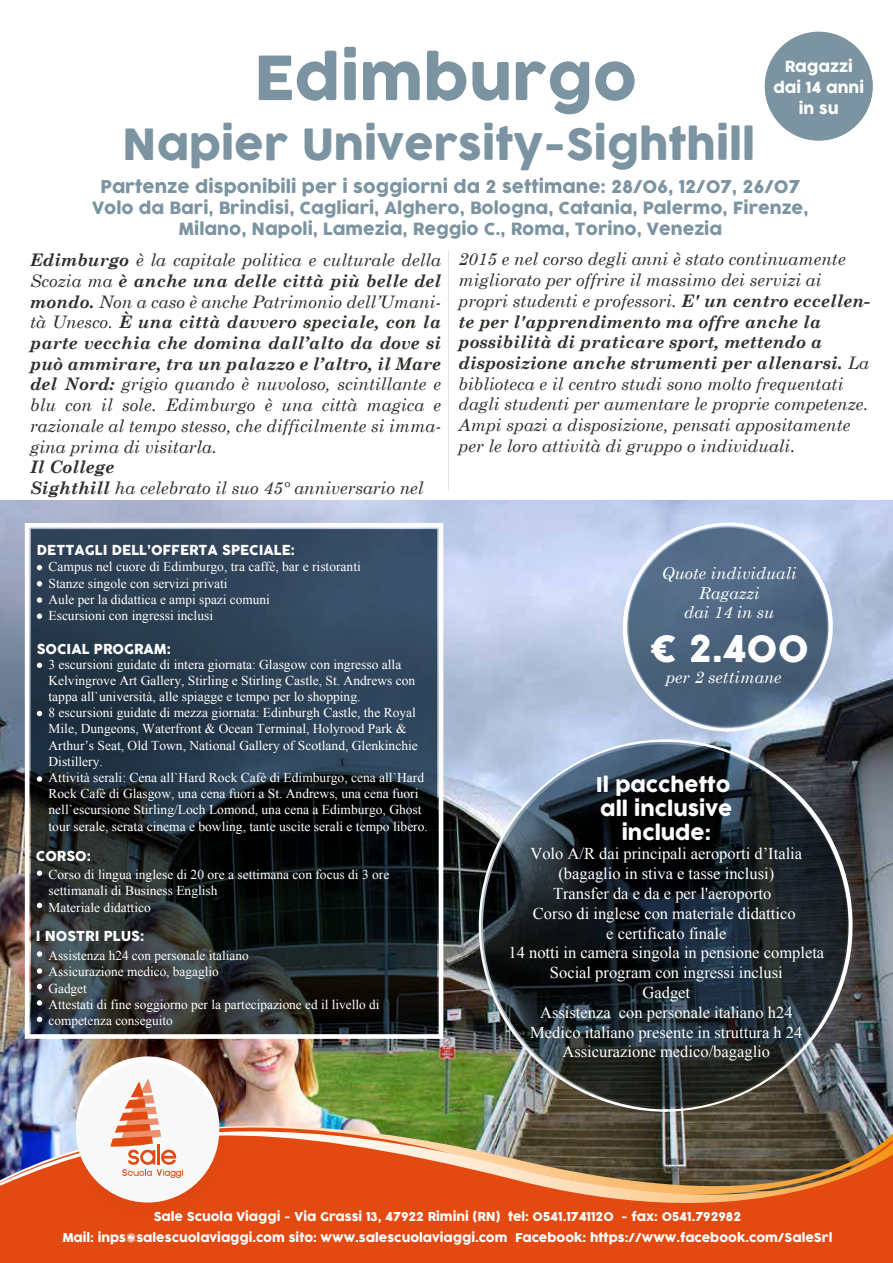
<style>
.page{position:relative;width:893px;height:1263px;background:#fff}
.page>*{position:absolute;margin:0;border:0;box-sizing:border-box;transform-origin:0 0}
.t1{font:60px "COCOGOOSE";color:#7c94a1}
.t2{font:42px "COCOGOOSE";color:#7c94a1}
.t3{font:36px "COCOGOOSE";color:#fdfdfe}
.t4{font:19.95px/23.9px "COCOGOOSE";color:#fdfdfe;text-align:center}
.t5{font:italic 17.25px/20.7px "Century Schoolbook";color:#302d2a}
.t6{font:17.25px "COCOGOOSE";color:#7c94a1}
.t7{font:16.5px/19.8px "Times New Roman";color:#fff;text-align:center}
.t8{font:16.5px/21px "COCOGOOSE";color:#7c94a1;text-align:center}
.t9{font:italic 16.5px/19.8px "Century Schoolbook";color:#fff;text-align:center}
.t10{font:15px/21px "COCOGOOSE";color:#fff;text-align:center}
.t11{font:13.5px/16.2px "Times New Roman";color:#fff}
.t12{font:13.5px "COCOGOOSE";color:#fdfdfe}
.t13{font:12px/21px "COCOGOOSE";color:#fefefe;text-align:center}
.s1{font-weight:700}
</style>
<div class="page">
<img style="left:0;top:501px;width:893px;height:582px">
<img style="left:469px;top:730px;width:393px;height:353px">
<svg style="left:477px;top:738px;width:375px;height:375px"></svg>
<svg style="left:615px;top:518px;width:230px;height:214px"></svg>
<svg style="left:623px;top:523px;width:209px;height:208px;fill:#4e6681"></svg>
<div style="left:620px;top:519px;width:216px;height:216px;border:8px solid #fff;border-radius:50%"></div>
<svg style="left:23px;top:521px;width:422px;height:522px"></svg>
<div style="left:25px;top:523px;width:418px;height:516px;border:5px solid #fff"></div>
<svg style="left:37px;top:565px;width:5px;height:5px"></svg>
<svg style="left:37px;top:581px;width:5px;height:5px"></svg>
<svg style="left:37px;top:597px;width:5px;height:6px"></svg>
<svg style="left:37px;top:613px;width:5px;height:6px"></svg>
<svg style="left:37px;top:870px;width:5px;height:6px"></svg>
<svg style="left:37px;top:903px;width:5px;height:5px"></svg>
<svg style="left:37px;top:951px;width:5px;height:6px"></svg>
<svg style="left:37px;top:968px;width:5px;height:6px"></svg>
<svg style="left:37px;top:984px;width:5px;height:5px"></svg>
<svg style="left:37px;top:1000px;width:5px;height:5px"></svg>
<svg style="left:37px;top:1017px;width:5px;height:5px"></svg>
<svg style="left:37px;top:663px;width:5px;height:5px"></svg>
<svg style="left:37px;top:711px;width:5px;height:5px"></svg>
<svg style="left:37px;top:776px;width:5px;height:6px"></svg>
<img style="left:0;top:1083px;width:893px;height:180px">
<img style="left:0;top:1115px;width:893px;height:120px">
<svg style="left:59px;top:1056px;width:174px;height:182px"></svg>
<div style="left:765px;top:32px;width:108px;height:107px;background:#7c94a1;border-radius:50%"></div>
<h1 class="t1" style="left:254px;top:33px;width:385px">Edimburgo</h1>
<h2 class="t2" style="left:122px;top:113px;width:634px">Napier University-Sighthill</h2>
<p class="t6" style="left:100px;top:174px;width:701px">Partenze disponibili per i soggiorni da 2 settimane: 28/06, 12/07, 26/07</p>
<p class="t8" style="left:92px;top:198px;width:718px">Volo da Bari, Brindisi, Cagliari, Alghero, Bologna, Catania, Palermo, Firenze,<br>Milano, Napoli, Lamezia, Reggio C., Roma, Torino, Venezia</p>
<p class="t10" style="left:773px;top:57px;width:92px">Ragazzi dai 14 anni in su</p>
<p class="t5" style="left:30px;top:249px;width:413px;text-align:justify"><span class="s1">Edimburgo</span> è la capitale politica e culturale della Scozia ma <span class="s1">è anche una delle città più belle del mondo.</span> Non a caso è anche Patrimonio dell’Umani&shy;tà Unesco. <span class="s1">È una città davvero speciale, con la parte vecchia che domina dall’alto da dove si può ammirare, tra un palazzo e l’altro, il Mare del Nord:</span> grigio quando è nuvoloso, scintillante e blu con il sole. Edimburgo è una città magica e razionale al tempo stesso, che difficilmente si imma&shy;gina prima di visitarla.</p>
<p class="t5" style="left:30px;top:456px;width:395px"><span class="s1">Il College<br>Sighthill</span> ha celebrato il suo 45° anniversario nel</p>
<p class="t5" style="left:458px;top:249px;width:413px">2015 e nel corso degli anni è stato continuamente migliorato per offrire il massimo dei servizi ai propri studenti e professori. <span class="s1">E' un centro eccellen&shy;te per l'apprendimento ma offre anche la possibilità di praticare sport, mettendo a disposizione anche strumenti per allenarsi.</span> La biblioteca e il centro studi sono molto frequentati dagli studenti per aumentare le proprie competenze.<br>Ampi spazi a disposizione, pensati appositamente per le loro attività di gruppo o individuali.</p>
<p class="t12" style="left:37px;top:540px;width:260px">DETTAGLI DELL’OFFERTA SPECIALE:</p>
<p class="t11" style="left:48px;top:559px;width:314px">Campus nel cuore di Edimburgo, tra caffè, bar e ristoranti Stanze singole con servizi privati<br>Aule per la didattica e ampi spazi comuni<br>Escursioni con ingressi inclusi</p>
<p class="t11" style="left:48px;top:656px;width:381px">3 escursioni guidate di intera giornata: Glasgow con ingresso alla Kelvingrove Art Gallery, Stirling e Stirling Castle, St. Andrews con tappa all`università, alle spiagge e tempo per lo shopping.<br>8 escursioni guidate di mezza giornata: Edinburgh Castle, the Royal Mile, Dungeons, Waterfront &amp; Ocean Terminal, Holyrood Park &amp; Arthur’s Seat, Old Town, National Gallery of Scotland, Glenkinchie Distillery.<br>Attività serali: Cena all`Hard Rock Cafè di Edimburgo, cena all`Hard Rock Cafè di Glasgow, una cena fuori a St. Andrews, una cena fuori nell`escursione Stirling/Loch Lomond, una cena a Edimburgo, Ghost tour serale, serata cinema e bowling, tante uscite serali e tempo libero.</p>
<p class="t11" style="left:48px;top:866px;width:342px">Corso di lingua inglese di 20 ore a settimana con focus di 3 ore settimanali di Business English<br>Materiale didattico</p>
<p class="t11" style="left:48px;top:947px;width:332px">Assistenza h24 con personale italiano<br>Assicurazione medico, bagaglio<br>Gadget<br>Attestati di fine soggiorno per la partecipazione ed il livello di competenza conseguito</p>
<p class="t12" style="left:37px;top:639px;width:136px">SOCIAL PROGRAM:</p>
<p class="t12" style="left:36px;top:846px;width:56px">CORSO:</p>
<p class="t12" style="left:36px;top:926px;width:110px">I NOSTRI PLUS:</p>
<p class="t9" style="left:662px;top:563px;width:136px">Quote individuali<br>Ragazzi<br>dai 14 in su</p>
<h3 class="t3" style="left:650px;top:621px;width:161px">€ 2.400</h3>
<p class="t9" style="left:666px;top:666px;width:117px">per 2 settimane</p>
<h3 class="t4" style="left:596px;top:773px;width:138px">Il pacchetto all inclusive include:</h3>
<p class="t7" style="left:508px;top:844px;width:317px">Volo A/R dai principali aeroporti d’Italia (bagaglio in stiva e tasse inclusi)<br>Transfer da e da e per l'aeroporto<br>Corso di inglese con materiale didattico<br>e certificato finale<br>14 notti in camera singola in pensione completa Social program con ingressi inclusi<br>Gadget<br>Assistenza con personale italiano h24<br>Medico italiano presente in struttura h 24<br>Assicurazione medico/bagaglio</p>
<p class="t13" style="left:62px;top:1206px;width:772px">Sale Scuola Viaggi - Via Grassi 13, 47922 Rimini (RN) tel: 0541.1741120 - fax: 0541.792982<br>Mail: inps@salescuolaviaggi.com sito: www.salescuolaviaggi.com Facebook: https://www.facebook.com/SaleSrl</p>
</div>
